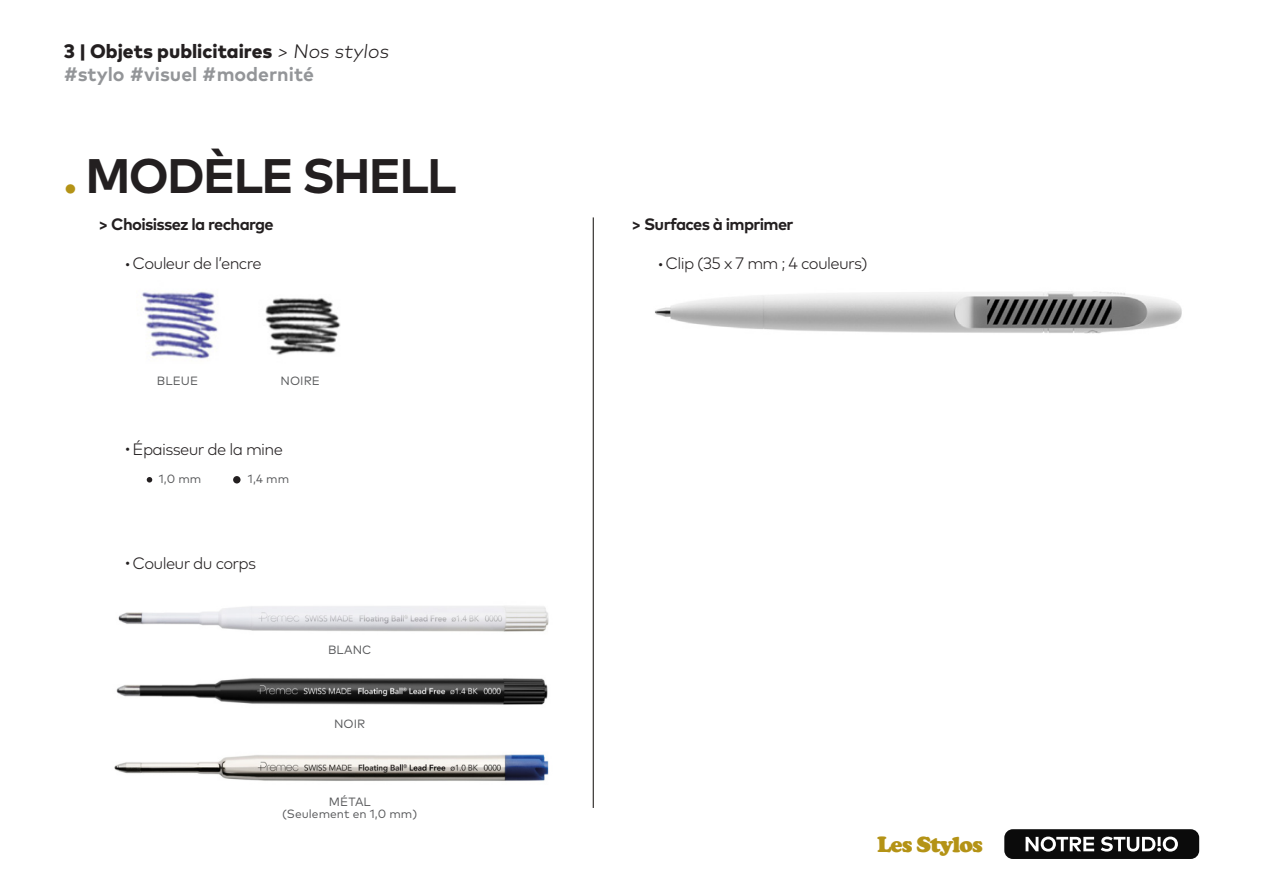
<style>
.page{position:relative;width:1263px;height:893px;background:#fff}
.page>*{position:absolute;margin:0;border:0;box-sizing:border-box;transform-origin:0 0}
.t1{font:700 48.45px "Mark Pro";letter-spacing:-.035em;color:#231f20}
.t2{font:900 22.65px "Cooper";letter-spacing:-.04em;color:#b49316}
.t3{font:700 19.5px/23.4px "Mark Pro";color:#939598}
.t4{font:300 16.5px "Mark Pro";letter-spacing:-.04em;color:#231f20}
.Labeur{font:700 16.5px "Mark Pro";letter-spacing:-.04em;color:#231f20}
.Références{font:12px "Mark Pro";letter-spacing:.005em;color:#57585a}
.s1{font-weight:800;color:#231f20}
.s2{font-weight:300;color:#231f20}
.s3{color:#b49316}
</style>
<div class="page">
<div style="left:1004px;top:829px;width:195px;height:30px;background:#0b0b0b;border-radius:9px"></div>
<svg style="left:1025px;top:837px;width:69px;height:15px"></svg>
<svg style="left:1101px;top:837px;width:77px;height:15px"></svg>
<img style="left:118px;top:606px;width:431px;height:26px">
<img style="left:114px;top:754px;width:435px;height:27px">
<img style="left:116px;top:678px;width:432px;height:27px">
<img style="left:142px;top:291px;width:76px;height:68px">
<img style="left:265px;top:298px;width:76px;height:57px">
<svg style="left:147px;top:477px;width:5px;height:5px"></svg>
<div style="left:233px;top:476px;width:8px;height:7px;background:#231f20;border-radius:50%"></div>
<img style="left:655px;top:291px;width:527px;height:43px">
<hr style="left:593px;top:217px;width:1px;height:591px;background:#0c0806">
<p class="t3" style="left:64px;top:38px;width:329px"><span class="s1">3 | Objets publicitaires</span> <span class="s2">&gt;Nos stylos </span>#stylo #visuel #modernité</p>
<p class="t1" style="left:64px;top:139px;width:394px"><span class="s3">.</span> MODÈLE SHELL</p>
<p class="Labeur" style="left:99px;top:212px;width:177px">&gt; Choisissez la recharge</p>
<p class="t4" style="left:124px;top:251px;width:139px">•Couleur de l’encre</p>
<p class="Références" style="left:157px;top:372px;width:43px">BLEUE</p>
<p class="Références" style="left:280px;top:372px;width:41px">NOIRE</p>
<p class="t4" style="left:124px;top:437px;width:160px">•Épaisseur de la mine</p>
<p class="Références" style="left:159px;top:470px;width:44px">1,0 mm</p>
<p class="Références" style="left:248px;top:470px;width:43px">1,4 mm</p>
<p class="t4" style="left:124px;top:551px;width:134px">•Couleur du corps</p>
<p class="Références" style="left:328px;top:641px;width:45px">BLANC</p>
<p class="Références" style="left:334px;top:714px;width:33px">NOIR</p>
<p class="Références" style="left:329px;top:792px;width:43px">MÉTAL</p>
<p class="Références" style="left:282px;top:805px;width:137px">(Seulement en 1,0 mm)</p>
<p class="Labeur" style="left:631px;top:212px;width:163px">&gt; Surfaces à imprimer</p>
<p class="t4" style="left:657px;top:251px;width:212px">•Clip (35 x 7 mm ; 4 couleurs)</p>
<h2 class="t2" style="left:877px;top:831px;width:107px">Les Stylos</h2>
</div>
